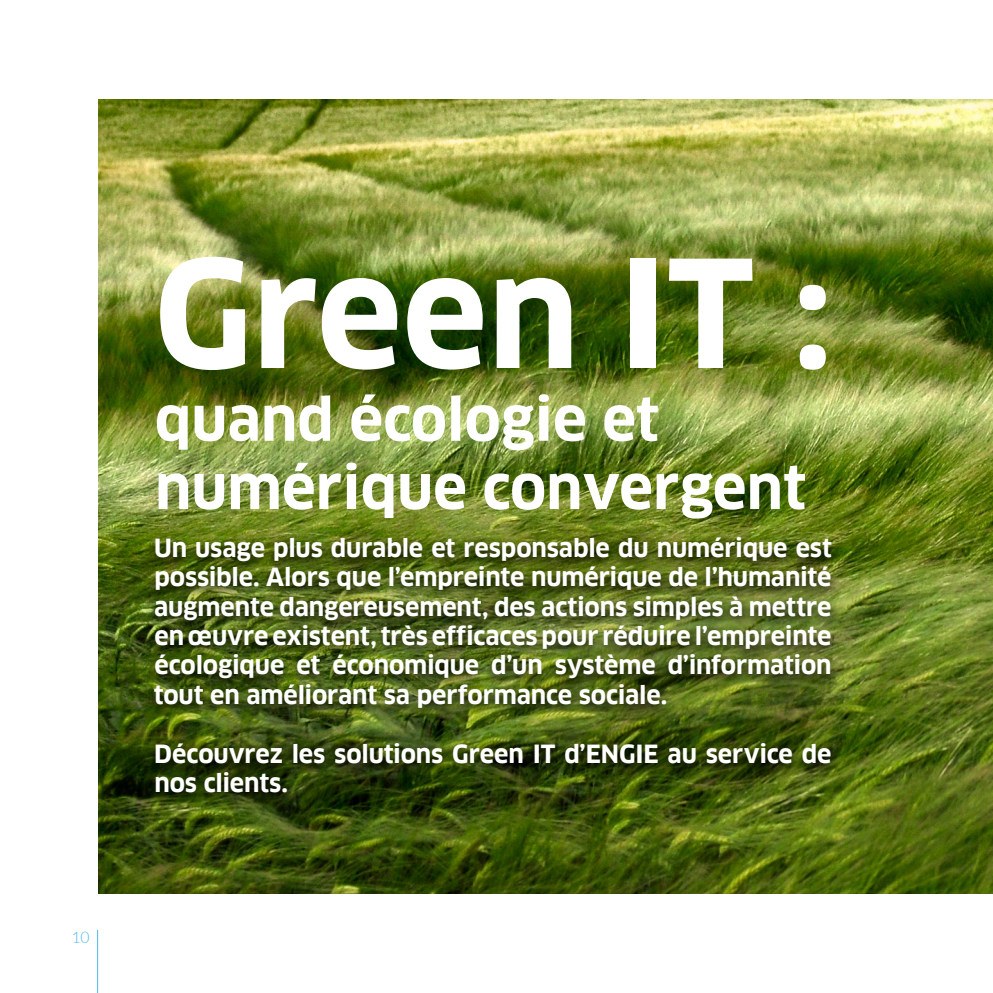
<style>
.page{position:relative;width:993px;height:993px;background:#fff}
.page>*{position:absolute;margin:0;border:0;box-sizing:border-box;transform-origin:0 0}
.t1{font:700 145.78px "Clan Offc Pro";color:#fff}
.t2{font:700 57.75px "Clan Offc Pro";color:#fff}
.t3{font:700 24.5px/29.4px "Clan Offc Pro";letter-spacing:-.005em;color:#fff;text-align:justify}
.t4{font:300 15.75px "Lato";color:#4fb8e9}
</style>
<div class="page">
<img style="left:98px;top:99px;width:894px;height:794px">
<svg style="left:145px;top:532px;width:696px;height:274px;background:#445514"></svg>
<hr style="left:97px;top:929px;width:1px;height:63px;background:#4fb8e9">
<p class="t4" style="left:71px;top:928px;width:20px">10</p>
<p class="t1" style="left:154px;top:229px;width:679px">Green IT :</p>
<p class="t2" style="left:155px;top:385px;width:505px">quand écologie et</p>
<p class="t2" style="left:155px;top:454px;width:652px">numérique convergent</p>
<p class="t3" style="left:154px;top:532px;width:679px">Un usage plus durable et responsable du numérique est possible. Alors que l’empreinte numérique de l’humanité augmente dangereusement, des actions simples à mettre en œuvre existent, très efficaces pour réduire l’empreinte écologique et économique d’un système d’information tout en améliorant sa performance sociale.</p>
<p class="t3" style="left:154px;top:738px;width:678px">Découvrez les solutions Green IT d’ENGIE au service de nos clients.</p>
</div>
